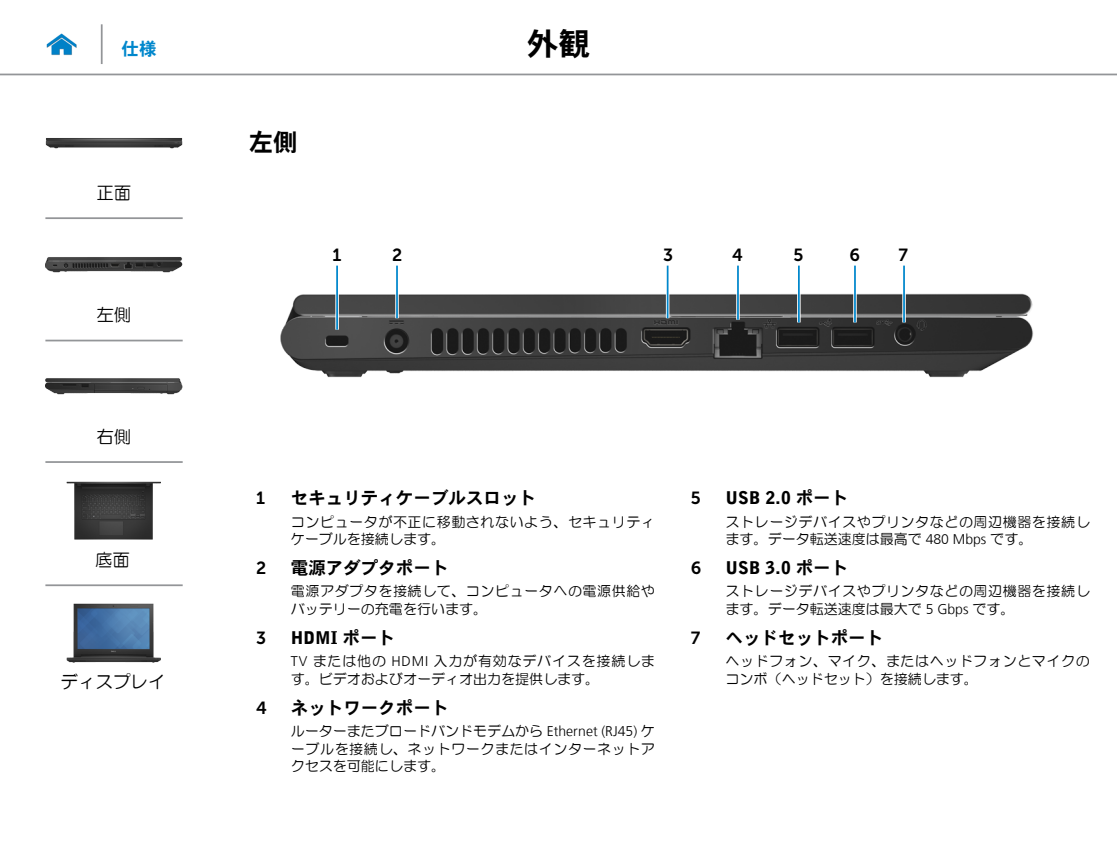
<style>
.page{position:relative;width:1117px;height:844px;background:#fff}
.page>*{position:absolute;margin:0;border:0;box-sizing:border-box;transform-origin:0 0}
.t1{font:31.5px "DFHS Gothic W7 WIN RKSJ H";color:#000}
.Head2{font:24.5px "DFHS Gothic W7 WIN RKSJ H";color:#000}
.Callout_Head{font:17.5px "DFHS Gothic W7 WIN RKSJ H";color:#000}
.Callout_Head-2{font:900 17.5px "Bell Gothic BT";color:#000}
.Callout-L{font:17.5px "Museo Sans For Dell 700";color:#000}
.t2{font:17.5px "HG Maru Gothic MPRO";color:#000}
.t3{font:17.5px "DFHS Gothic W7 WIN RKSJ H";color:#0087cc}
.Callout_description{font:14px/17.5px "HG Maru Gothic MPRO";letter-spacing:.04em;color:#000}
.s1{font-family:"DFHS Gothic W7 WIN RKSJ H";font-weight:400}
.s2{font-family:"Frutiger 45";font-weight:300}
</style>
<div class="page">
<hr style="left:0;top:74px;width:1116px;height:1px;background:#939598">
<img style="left:46px;top:33px;width:31px;height:23px">
<img style="left:280px;top:293px;width:754px;height:85px">
<svg style="left:335px;top:293px;width:4px;height:36px"></svg>
<hr style="left:336px;top:265px;width:2px;height:64px;background:#0087cc">
<hr style="left:395px;top:265px;width:3px;height:53px;background:#fff">
<hr style="left:396px;top:265px;width:2px;height:53px;background:#0087cc">
<svg style="left:665px;top:265px;width:4px;height:53px"></svg>
<hr style="left:666px;top:265px;width:2px;height:53px;background:#0087cc">
<hr style="left:736px;top:265px;width:3px;height:54px;background:#fff">
<hr style="left:737px;top:265px;width:1px;height:54px;background:#0087cc">
<hr style="left:797px;top:265px;width:3px;height:57px;background:#fff">
<hr style="left:797px;top:265px;width:2px;height:57px;background:#0087cc">
<hr style="left:853px;top:265px;width:3px;height:57px;background:#fff">
<hr style="left:853px;top:265px;width:2px;height:57px;background:#0087cc">
<hr style="left:902px;top:265px;width:3px;height:57px;background:#fff">
<hr style="left:902px;top:265px;width:2px;height:57px;background:#0087cc">
<hr style="left:101px;top:24px;width:2px;height:40px;background:#939598">
<img style="left:45px;top:138px;width:137px;height:11px">
<img style="left:45px;top:257px;width:137px;height:16px">
<img style="left:45px;top:378px;width:137px;height:16px">
<hr style="left:45px;top:217px;width:138px;height:2px;background:#939598">
<hr style="left:45px;top:339px;width:138px;height:2px;background:#939598">
<hr style="left:45px;top:461px;width:138px;height:2px;background:#939598">
<hr style="left:45px;top:584px;width:138px;height:2px;background:#939598">
<img style="left:67px;top:481px;width:94px;height:58px">
<img style="left:67px;top:603px;width:94px;height:59px">
<p class="t3" style="left:122px;top:40px;width:36px">仕様</p>
<h1 class="t1" style="left:527px;top:28px;width:64px">外観</h1>
<p class="t2" style="left:96px;top:183px;width:36px">正面</p>
<p class="t2" style="left:96px;top:306px;width:36px">左側</p>
<p class="t2" style="left:96px;top:428px;width:36px">右側</p>
<p class="t2" style="left:95px;top:550px;width:37px">底面</p>
<p class="t2" style="left:60px;top:673px;width:106px">ディスプレイ</p>
<p class="Head2" style="left:249px;top:129px;width:50px">左側</p>
<p class="Callout-L" style="left:332px;top:245px;width:10px">1</p>
<p class="Callout-L" style="left:392px;top:245px;width:12px">2</p>
<p class="Callout-L" style="left:663px;top:245px;width:12px">3</p>
<p class="Callout-L" style="left:732px;top:245px;width:12px">4</p>
<p class="Callout-L" style="left:793px;top:245px;width:11px">5</p>
<p class="Callout-L" style="left:849px;top:245px;width:12px">6</p>
<p class="Callout-L" style="left:898px;top:245px;width:11px">7</p>
<p class="Callout-L" style="left:256px;top:488px;width:10px">1</p>
<p class="Callout_Head" style="left:291px;top:489px;width:246px">セキュリティケーブルスロット</p>
<p class="Callout_description" style="left:291px;top:512px;width:365px">コンピュータが不正に移動されないよう、セキュリティケーブルを接続します。</p>
<p class="Callout-L" style="left:256px;top:558px;width:12px">2</p>
<p class="Callout_Head" style="left:291px;top:559px;width:159px">電源アダプタポート</p>
<p class="Callout_description" style="left:291px;top:582px;width:365px">電源アダプタを接続して、コンピュータへの電源供給やバッテリーの充電を行います。</p>
<p class="Callout-L" style="left:256px;top:627px;width:12px">3</p>
<p class="Callout_Head-2" style="left:291px;top:626px;width:106px">HDMI <span class="s1">ポート</span></p>
<p class="Callout_description" style="left:291px;top:652px;width:365px"><span class="s2">TV</span> または他の <span class="s2">HDMI</span> 入力が有効なデバイスを接続します。ビデオおよびオーディオ出力を提供します。</p>
<p class="Callout-L" style="left:256px;top:697px;width:12px">4</p>
<p class="Callout_Head" style="left:291px;top:698px;width:159px">ネットワークポート</p>
<p class="Callout_description" style="left:291px;top:722px;width:365px;text-align:justify">ルーターまたブロードバンドモデムから <span class="s2">Ethernet (RJ45)</span> ケーブルを接続し、ネットワークまたはインターネットアクセスを可能にします。</p>
<p class="Callout-L" style="left:690px;top:488px;width:11px">5</p>
<p class="Callout_Head-2" style="left:725px;top:486px;width:124px">USB 2.0 <span class="s1">ポート</span></p>
<p class="Callout_description" style="left:725px;top:512px;width:365px">ストレージデバイスやプリンタなどの周辺機器を接続します。データ転送速度は最高で <span class="s2">480 Mbps</span> です。</p>
<p class="Callout-L" style="left:690px;top:558px;width:12px">6</p>
<p class="Callout_Head-2" style="left:725px;top:556px;width:124px">USB 3.0 <span class="s1">ポート</span></p>
<p class="Callout_description" style="left:725px;top:582px;width:365px">ストレージデバイスやプリンタなどの周辺機器を接続します。データ転送速度は最大で <span class="s2">5 Gbps</span> です。</p>
<p class="Callout-L" style="left:690px;top:627px;width:11px">7</p>
<p class="Callout_Head" style="left:725px;top:628px;width:159px">ヘッドセットポート</p>
<p class="Callout_description" style="left:725px;top:652px;width:365px">ヘッドフォン、マイク、またはヘッドフォンとマイクのコンボ（ヘッドセット）を接続します。</p>
</div>
